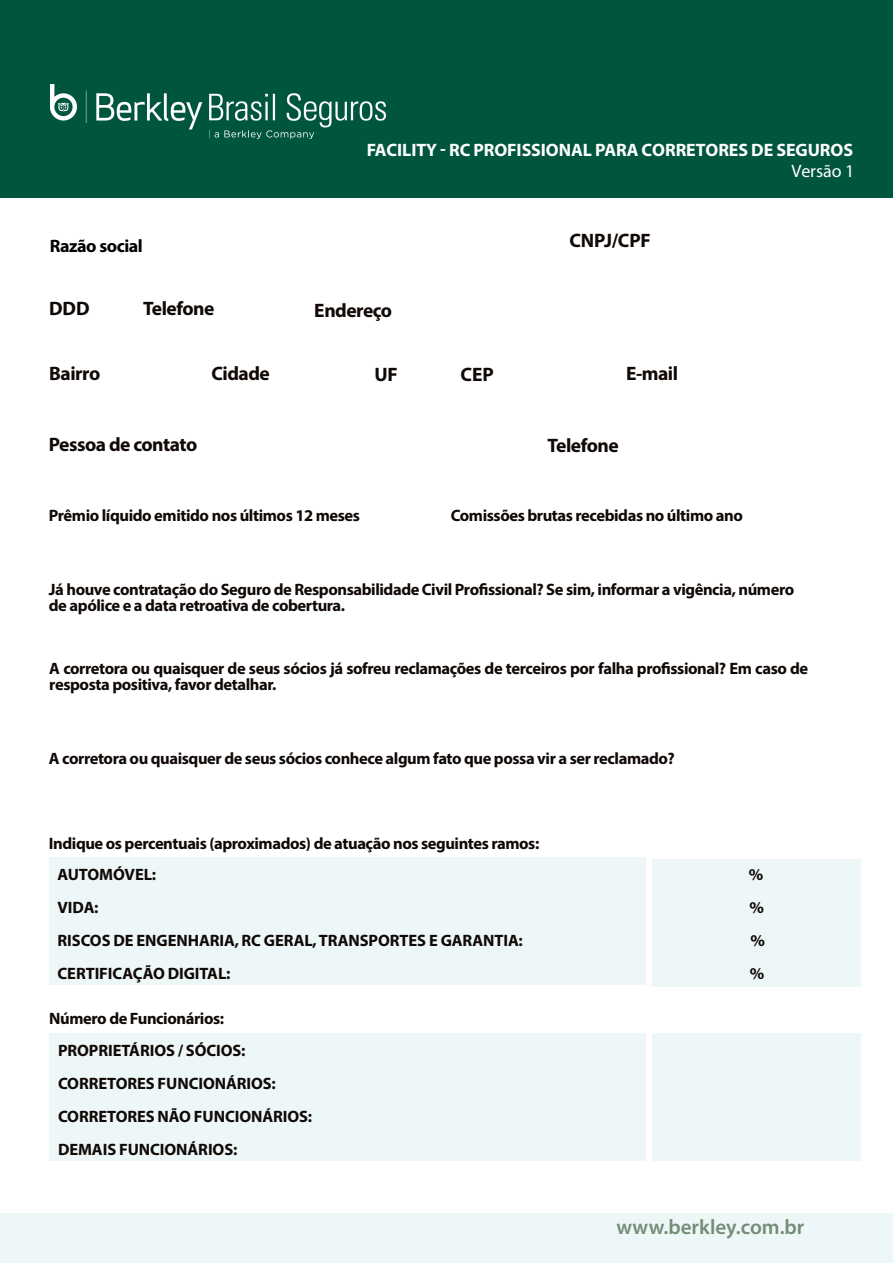
<style>
.page{position:relative;width:893px;height:1263px;background:#fff}
.page>*{position:absolute;margin:0;border:0;box-sizing:border-box;transform-origin:0 0}
.t1{font:600 21px "Myriad Pro";color:#748d75}
.t2{font:700 19.5px "Myriad Pro";letter-spacing:-.025em;color:#100906}
.t3{font:700 18px "Myriad Pro";letter-spacing:-.005em;color:#fff}
.t4{font:700 18px "Myriad Pro";letter-spacing:-.025em;color:#000}
.t5{font:18px "Myriad Pro";letter-spacing:-.005em;color:#fff}
.t6{font:700 16.5px/16.5px "Myriad Pro";letter-spacing:-.025em;color:#100906}
.t7{font:700 16.5px/33px "Myriad Pro";letter-spacing:-.005em;color:#100906}
</style>
<div class="page">
<div style="left:0;top:0;width:893px;height:198px;background:#00553d"></div>
<div style="left:0;top:1214px;width:893px;height:49px;background:#edf7f8"></div>
<div style="left:49px;top:857px;width:596px;height:128px;background:#edf7f8"></div>
<div style="left:49px;top:1033px;width:597px;height:128px;background:#edf7f8"></div>
<div style="left:653px;top:859px;width:208px;height:128px;background:#edf7f8"></div>
<div style="left:652px;top:1033px;width:209px;height:128px;background:#edf7f8"></div>
<img style="left:50px;top:84px;width:335px;height:55px">
<p class="t4" style="left:50px;top:234px;width:94px">Razão social</p>
<p class="t3" style="left:367px;top:138px;width:488px">FACILITY - RC PROFISSIONAL PARA CORRETORES DE SEGUROS</p>
<p class="t5" style="left:791px;top:160px;width:64px">Versão 1</p>
<p class="t2" style="left:569px;top:227px;width:83px">CNPJ/CPF</p>
<p class="t2" style="left:49px;top:296px;width:42px">DDD</p>
<p class="t2" style="left:143px;top:296px;width:73px">Telefone</p>
<p class="t2" style="left:314px;top:297px;width:79px">Endereço</p>
<p class="t2" style="left:49px;top:360px;width:53px">Bairro</p>
<p class="t2" style="left:212px;top:360px;width:60px">Cidade</p>
<p class="t2" style="left:374px;top:362px;width:25px">UF</p>
<p class="t2" style="left:460px;top:362px;width:35px">CEP</p>
<p class="t2" style="left:626px;top:360px;width:54px">E-mail</p>
<p class="t2" style="left:49px;top:432px;width:150px">Pessoa de contato</p>
<p class="t6" style="left:49px;top:507px;width:313px">Prêmio líquido emitido nos últimos 12 meses</p>
<p class="t2" style="left:548px;top:432px;width:73px">Telefone</p>
<p class="t6" style="left:451px;top:506px;width:294px">Comissões brutas recebidas no último ano</p>
<p class="t6" style="left:49px;top:580px;width:747px">Já houve contratação do Seguro de Responsabilidade Civil Profissional? Se sim, informar a vigência, número de apólice e a data retroativa de cobertura.</p>
<p class="t6" style="left:49px;top:659px;width:760px">A corretora ou quaisquer de seus sócios já sofreu reclamações de terceiros por falha profissional? Em caso de resposta positiva, favor detalhar.</p>
<p class="t6" style="left:49px;top:750px;width:628px">A corretora ou quaisquer de seus sócios conhece algum fato que possa vir a ser reclamado?</p>
<p class="t6" style="left:49px;top:835px;width:492px">Indique os percentuais (aproximados) de atuação nos seguintes ramos:</p>
<p class="t7" style="left:58px;top:857px;width:100px">AUTOMÓVEL:</p>
<p class="t6" style="left:749px;top:865px;width:16px">%</p>
<p class="t6" style="left:58px;top:898px;width:43px">VIDA:</p>
<p class="t6" style="left:749px;top:898px;width:16px">%</p>
<p class="t7" style="left:58px;top:923px;width:467px">RISCOS DE ENGENHARIA, RC GERAL, TRANSPORTES E GARANTIA:</p>
<p class="t6" style="left:750px;top:931px;width:16px">%</p>
<p class="t7" style="left:58px;top:956px;width:174px">CERTIFICAÇÃO DIGITAL:</p>
<p class="t6" style="left:750px;top:964px;width:16px">%</p>
<p class="t6" style="left:49px;top:1010px;width:176px">Número de Funcionários:</p>
<p class="t7" style="left:58px;top:1033px;width:256px">PROPRIETÁRIOS / SÓCIOS:<br>CORRETORES FUNCIONÁRIOS:<br>CORRETORES NÃO FUNCIONÁRIOS:<br>DEMAIS FUNCIONÁRIOS:</p>
<p class="t1" style="left:617px;top:1213px;width:189px">www.berkley.com.br</p>
</div>
